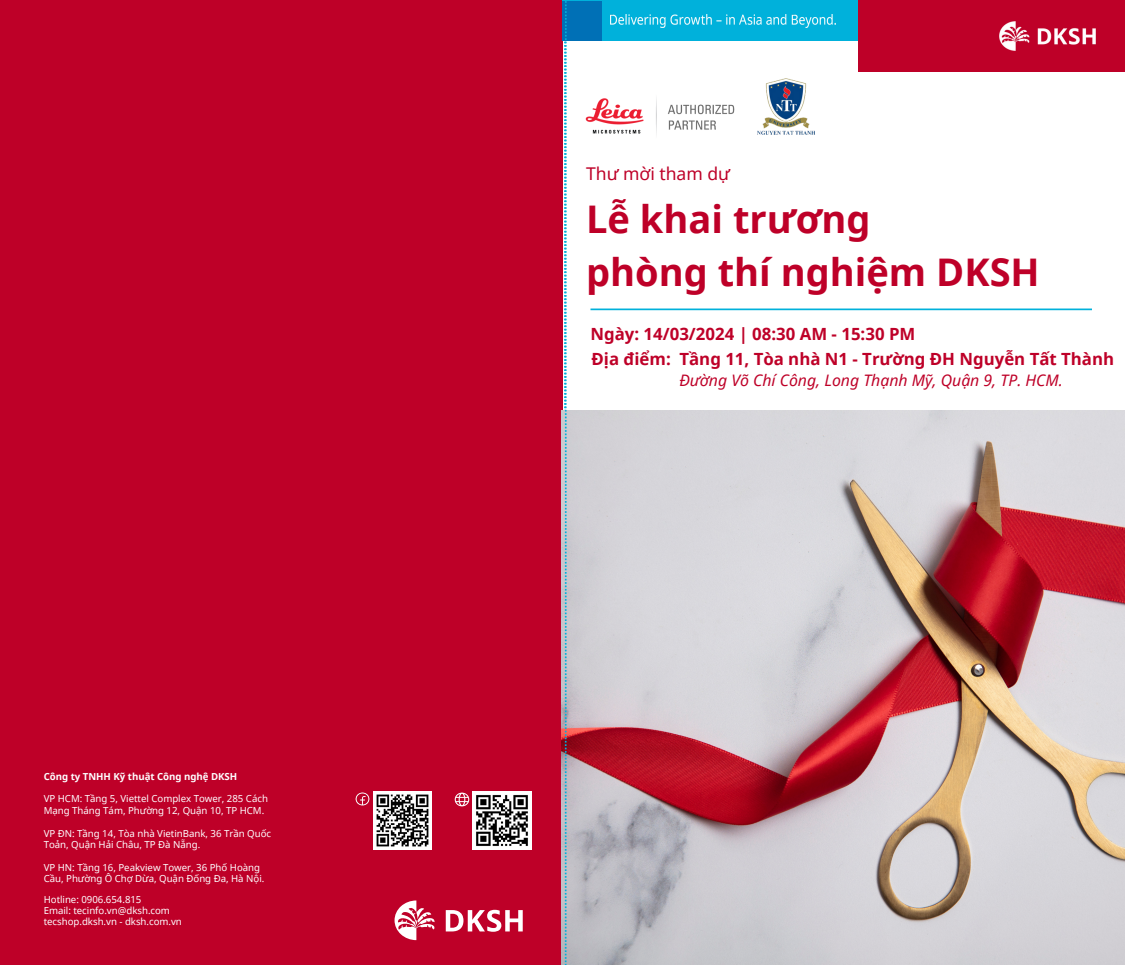
<style>
.page{position:relative;width:1125px;height:965px;background:#fff}
.page>*{position:absolute;margin:0;border:0;box-sizing:border-box;transform-origin:0 0}
.t1{font:700 38.03px/52.9px "Noto Sans";color:#be0028}
.t2{font:17.55px "Noto Sans";color:#be0028}
.t3{font:700 16.8px "Noto Sans";color:#be0028}
.t4{font:italic 15.83px "Noto Sans";color:#be0028}
.t5{font:9.68px/11.6px "Noto Sans";color:#fefeff}
.t6{font:700 9.68px "Noto Sans";color:#fefeff}
</style>
<div class="page">
<div style="left:0;top:0;width:562px;height:964px;background:#be0028"></div>
<svg style="left:446px;top:909px;width:77px;height:22px"></svg>
<svg style="left:395px;top:900px;width:40px;height:39px"></svg>
<img style="left:373px;top:791px;width:59px;height:58px">
<img style="left:473px;top:791px;width:58px;height:58px">
<img style="left:355px;top:792px;width:15px;height:14px">
<img style="left:454px;top:792px;width:16px;height:15px">
<img style="left:562px;top:410px;width:563px;height:554px">
<div style="left:562px;top:0;width:341px;height:41px;background:#00b1db"></div>
<div style="left:562px;top:1px;width:40px;height:40px;background:#0070b6"></div>
<img style="left:611px;top:15px;width:224px;height:12px">
<svg style="left:564px;top:1px;width:3px;height:963px;background:#85c2d5"></svg>
<div style="left:858px;top:0;width:267px;height:71px;background:#be0028"></div>
<hr style="left:590px;top:308px;width:502px;height:2px;background:#00b1db">
<img style="left:1000px;top:21px;width:96px;height:30px">
<img style="left:757px;top:78px;width:58px;height:57px">
<img style="left:585px;top:98px;width:150px;height:36px">
<p class="t6" style="left:44px;top:768px;width:195px">Công ty TNHH Kỹ thuật Công nghệ DKSH</p>
<p class="t5" style="left:44px;top:792px;width:226px">VP HCM: Tầng 5, Viettel Complex Tower, 285 Cách<br>Mạng Tháng Tám, Phường 12, Quận 10, TP HCM.</p>
<p class="t5" style="left:44px;top:826px;width:229px">VP ĐN: Tầng 14, Tòa nhà VietinBank, 36 Trần Quốc<br>Toản, Quận Hải Châu, TP Đà Nẵng.</p>
<p class="t5" style="left:44px;top:861px;width:222px;line-height:10.9px">VP HN: Tầng 16, Peakview Tower, 36 Phố Hoàng<br>Cầu, Phường Ô Chợ Dừa, Quận Đống Đa, Hà Nội.</p>
<p class="t5" style="left:44px;top:893px;width:99px">Hotline: 0906.654.815</p>
<h3 class="t5" style="left:44px;top:904px;width:128px">Email: tecinfo.vn@dksh.com</h3>
<h1 class="t5" style="left:44px;top:915px;width:140px">tecshop.dksh.vn - dksh.com.vn</h1>
<h2 class="t2" style="left:586px;top:161px;width:146px">Thư mời tham dự</h2>
<p class="t1" style="left:586px;top:192px;width:455px">Lễ khai trương<br>phòng thí nghiệm DKSH</p>
<h3 class="t3" style="left:590px;top:322px;width:326px">Ngày: 14/03/2024 | 08:30 AM - 15:30 PM</h3>
<p class="t3" style="left:592px;top:347px;width:81px">Địa điểm:</p>
<h2 class="t3" style="left:679px;top:347px;width:436px">Tầng 11, Tòa nhà N1 - Trường ĐH Nguyễn Tất Thành</h2>
<h2 class="t4" style="left:679px;top:369px;width:385px">Đường Võ Chí Công, Long Thạnh Mỹ, Quận 9, TP. HCM.</h2>
</div>
